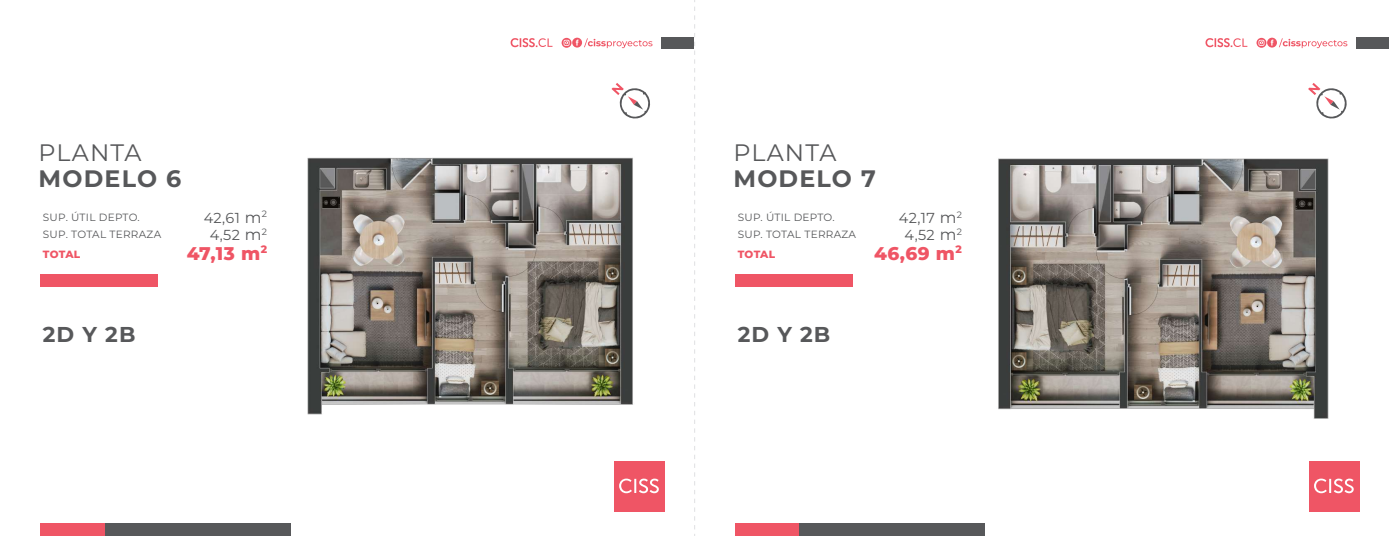
<style>
.page{position:relative;width:1389px;height:536px;background:#fff}
.page>*{position:absolute;margin:0;border:0;box-sizing:border-box;transform-origin:0 0}
.t1{font:700 23.8px "Montserrat";letter-spacing:.05em;color:#57585a}
.t2{font:23.8px "Montserrat";letter-spacing:.05em;color:#57585a}
.t3{font:700 21.44px "Montserrat";letter-spacing:.05em;color:#57585a}
.t4{font:800 18.38px "Montserrat";letter-spacing:.025em;color:#ef5565}
.t5{font:14.44px/17.1px "Montserrat";letter-spacing:.025em;color:#57585a;text-align:center}
.t6{font:10.5px/17.1px "Montserrat";letter-spacing:.025em;color:#57585a}
.t7{font:800 10.5px "Montserrat";letter-spacing:.015em;color:#ef5565}
.s1{font-size:15.75px}
</style>
<div class="page">
<svg style="left:694px;top:0;width:1px;height:536px"></svg>
<div style="left:735px;top:275px;width:118px;height:12px;background:#ef5565"></div>
<div style="left:1356px;top:37px;width:33px;height:12px;background:#57585a"></div>
<svg style="left:1205px;top:38px;width:42px;height:9px"></svg>
<svg style="left:1257px;top:38px;width:90px;height:10px"></svg>
<div style="left:1309px;top:461px;width:50px;height:50px;background:#ef5565"></div>
<svg style="left:1314px;top:478px;width:40px;height:15px"></svg>
<div style="left:735px;top:523px;width:65px;height:13px;background:#ef5565"></div>
<div style="left:800px;top:523px;width:185px;height:13px;background:#57585a"></div>
<img style="left:998px;top:158px;width:331px;height:261px">
<svg style="left:1308px;top:83px;width:39px;height:36px"></svg>
<div style="left:41px;top:275px;width:117px;height:12px;background:#ef5565"></div>
<div style="left:661px;top:37px;width:33px;height:12px;background:#57585a"></div>
<svg style="left:511px;top:38px;width:41px;height:9px"></svg>
<svg style="left:562px;top:38px;width:90px;height:10px"></svg>
<div style="left:614px;top:461px;width:50px;height:50px;background:#ef5565"></div>
<svg style="left:619px;top:478px;width:40px;height:15px"></svg>
<div style="left:41px;top:523px;width:64px;height:13px;background:#ef5565"></div>
<div style="left:105px;top:523px;width:185px;height:13px;background:#57585a"></div>
<img style="left:307px;top:157px;width:326px;height:258px">
<svg style="left:612px;top:83px;width:38px;height:36px"></svg>
<h1 class="t2" style="left:39px;top:137px;width:105px">PLANTA</h1>
<h1 class="t1" style="left:39px;top:163px;width:144px">MODELO 6</h1>
<p class="t6" style="left:43px;top:208px;width:120px">SUP. ÚTIL DEPTO.<br>SUP. TOTAL TERRAZA</p>
<p class="t7" style="left:43px;top:247px;width:39px">TOTAL</p>
<h2 class="t3" style="left:43px;top:320px;width:94px">2D Y 2B</h2>
<h3 class="t5" style="left:204px;top:209px;width:65px">42,61 <span class="s1">m</span><sup>2<br></sup>4,52 <span class="s1">m</span><sup>2</sup></h3>
<h3 class="t4" style="left:187px;top:241px;width:82px">47,13 m<sup>2</sup></h3>
<h1 class="t2" style="left:733px;top:137px;width:105px">PLANTA</h1>
<h1 class="t1" style="left:733px;top:163px;width:144px">MODELO 7</h1>
<p class="t6" style="left:738px;top:208px;width:120px">SUP. ÚTIL DEPTO.<br>SUP. TOTAL TERRAZA</p>
<p class="t7" style="left:738px;top:247px;width:39px">TOTAL</p>
<h3 class="t5" style="left:899px;top:209px;width:65px">42,17 <span class="s1">m</span><sup>2<br></sup>4,52 <span class="s1">m</span><sup>2</sup></h3>
<h3 class="t4" style="left:874px;top:241px;width:89px">46,69 m<sup>2</sup></h3>
<h2 class="t3" style="left:738px;top:320px;width:94px">2D Y 2B</h2>
</div>
